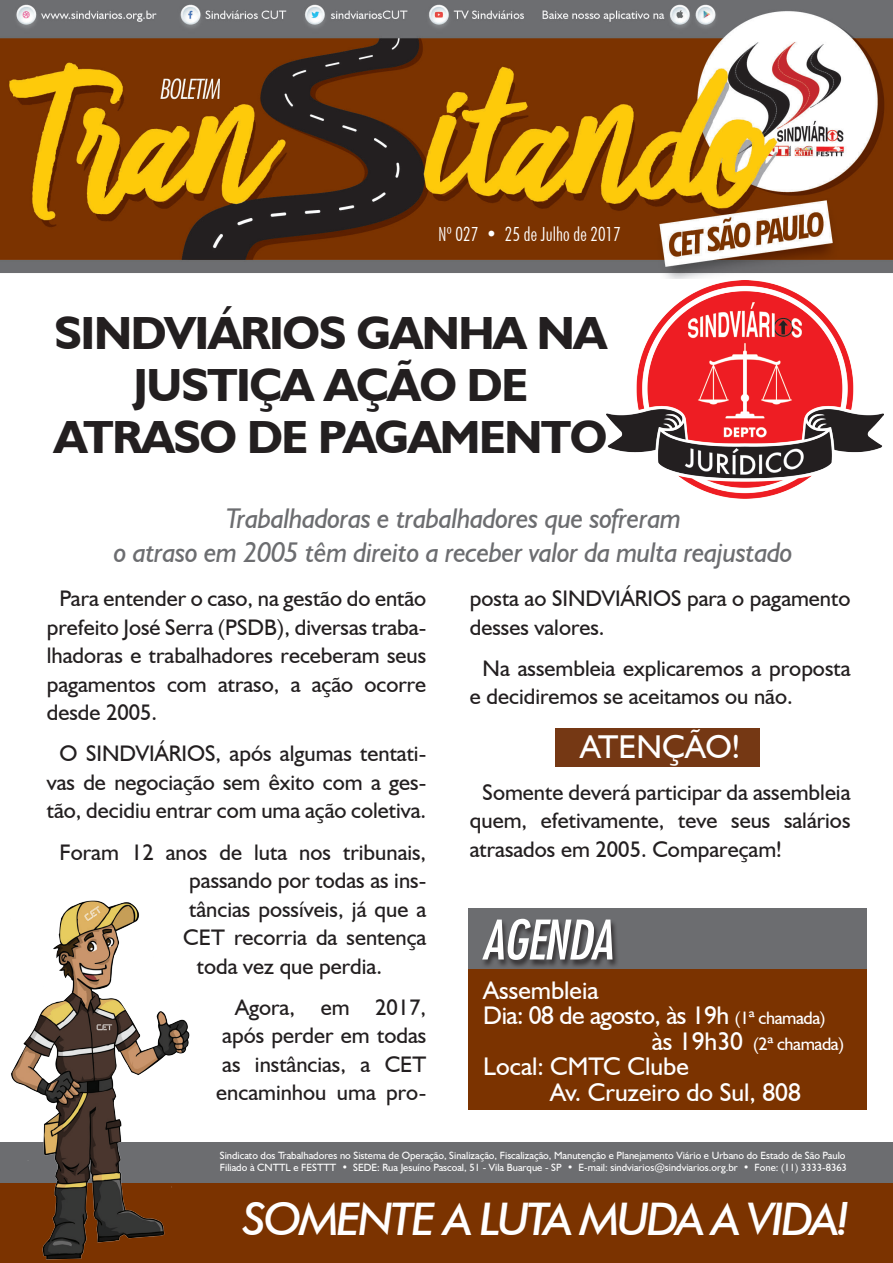
<style>
.page{position:relative;width:893px;height:1263px;background:#fff}
.page>*{position:absolute;margin:0;border:0;box-sizing:border-box;transform-origin:0 0}
.t1{font:italic condensed 52.8px "Futura";letter-spacing:-.02em;color:#fff}
.t2{font:700 46.5px "Humanist 521 BT";letter-spacing:-.03em;color:#231f20}
.t3{font:italic 500 45px "Futura BT";letter-spacing:-.06em;color:#fff}
.t4{font:33px "Humanist 521 BT";color:#fff}
.t5{font:italic 28.5px "Humanist 521 BT";letter-spacing:-.02em;color:#6c6d70}
.t6{font:25.5px "Humanist 521 BT";color:#fff}
.t7{font:25.5px "Humanist 521 BT";letter-spacing:-.02em;color:#fff}
.t8{font:22.5px/28.5px "Humanist 521 BT";color:#231f20;text-align:justify}
.t9{font:300 condensed 19.5px "Futura BT";color:#fff}
.t10{font:18px "Humanist 521 BT";letter-spacing:-.02em;color:#fff}
.t11{font:10.5px/12.6px "Humanist 521 BT";color:#fff}
.s1{font-size:18px}
.s2{font-size:25.5px}
</style>
<div class="page">
<img style="left:0;top:0;width:893px;height:279px">
<div style="left:0;top:1142px;width:893px;height:51px;background:#6c6d70"></div>
<div style="left:0;top:1183px;width:893px;height:80px;background:#7b3300"></div>
<img style="left:11px;top:900px;width:179px;height:360px">
<img style="left:607px;top:280px;width:276px;height:219px">
<div style="left:555px;top:728px;width:204px;height:39px;background:#753814"></div>
<div style="left:468px;top:936px;width:398px;height:174px;background:#7b3300"></div>
<div style="left:468px;top:908px;width:398px;height:60px;background:#6c6d70"></div>
<div style="left:480px;top:918px;width:139px;height:50px;background:#231f20;opacity:.75"></div>
<p class="t9" style="left:438px;top:222px;width:184px">Nº 027 • 25 de Julho de 2017</p>
<p class="t2" style="left:54px;top:305px;width:554px">SINDVIÁRIOS GANHA NA</p>
<p class="t2" style="left:133px;top:356px;width:397px">JUSTIÇA AÇÃO DE</p>
<p class="t2" style="left:54px;top:408px;width:555px">ATRASO DE PAGAMENTO</p>
<p class="t5" style="left:225px;top:501px;width:457px">Trabalhadoras e trabalhadores que sofreram</p>
<p class="t5" style="left:114px;top:535px;width:680px">o atraso em 2005 têm direito a receber valor da multa reajustado</p>
<p class="t8" style="left:47px;top:584px;width:381px;text-indent:13px">Para entender o caso, na gestão do então prefeito José Serra (PSDB), diversas traba&shy;lhadoras e trabalhadores receberam seus pagamentos com atraso, a ação ocorre desde 2005.</p>
<p class="t8" style="left:47px;top:739px;width:381px;text-align:center">O SINDVIÁRIOS, após algumas tentati&shy;vas de negociação sem êxito com a ges&shy;tão, decidiu entrar com uma ação coletiva.</p>
<p class="t8" style="left:60px;top:837px;width:368px">Foram 12 anos de luta nos tribunais,</p>
<p class="t8" style="left:189px;top:866px;width:239px">passando por todas as ins-</p>
<p class="t8" style="left:189px;top:894px;width:239px">tâncias possíveis, já que a</p>
<p class="t8" style="left:183px;top:923px;width:245px">CET recorria da sentença</p>
<p class="t8" style="left:197px;top:951px;width:187px">toda vez que perdia.</p>
<p class="t8" style="left:216px;top:992px;width:212px;text-indent:19px">Agora, em 2017, após perder em todas as instâncias, a CET encaminhou uma pro-</p>
<p class="t8" style="left:470px;top:584px;width:382px">posta ao SINDVIÁRIOS para o pagamento desses valores.</p>
<p class="t8" style="left:470px;top:653px;width:382px;text-indent:13px">Na assembleia explicaremos a proposta e decidiremos se aceitamos ou não.</p>
<p class="t4" style="left:580px;top:727px;width:162px">ATENÇÃO!</p>
<p class="t8" style="left:470px;top:777px;width:382px;text-indent:13px">Somente deverá participar da assembleia quem, efetivamente, teve seus salários atrasados em 2005. Compareçam!</p>
<p class="t1" style="left:482px;top:906px;width:132px">AGENDA</p>
<p class="t6" style="left:483px;top:974px;width:117px">Assembleia</p>
<p class="t7" style="left:483px;top:1000px;width:344px">Dia: 08 de agosto, às 19h <span class="s1">(1ª chamada)</span></p>
<p class="t10" style="left:652px;top:1032px;width:194px"><span class="s2">às 19h30</span> (2ª chamada)</p>
<p class="t6" style="left:483px;top:1051px;width:207px">Local: CMTC Clube</p>
<p class="t6" style="left:550px;top:1076px;width:252px">Av. Cruzeiro do Sul, 808</p>
<p class="t11" style="left:220px;top:1148px;width:629px">Sindicato dos Trabalhadores no Sistema de Operação, Sinalização, Fiscalização, Manutenção e Planejamento Viário e Urbano do Estado de São Paulo<br>Filiado à CNTTL e FESTTT • SEDE: Rua Jesuíno Pascoal, 51 - Vila Buarque - SP • E-mail: sindviarios@sindviarios.org.br • Fone: (11) 3333-8363</p>
<h3 class="t3" style="left:243px;top:1192px;width:609px">SOMENTE A LUTA MUDA A VIDA!</h3>
</div>
